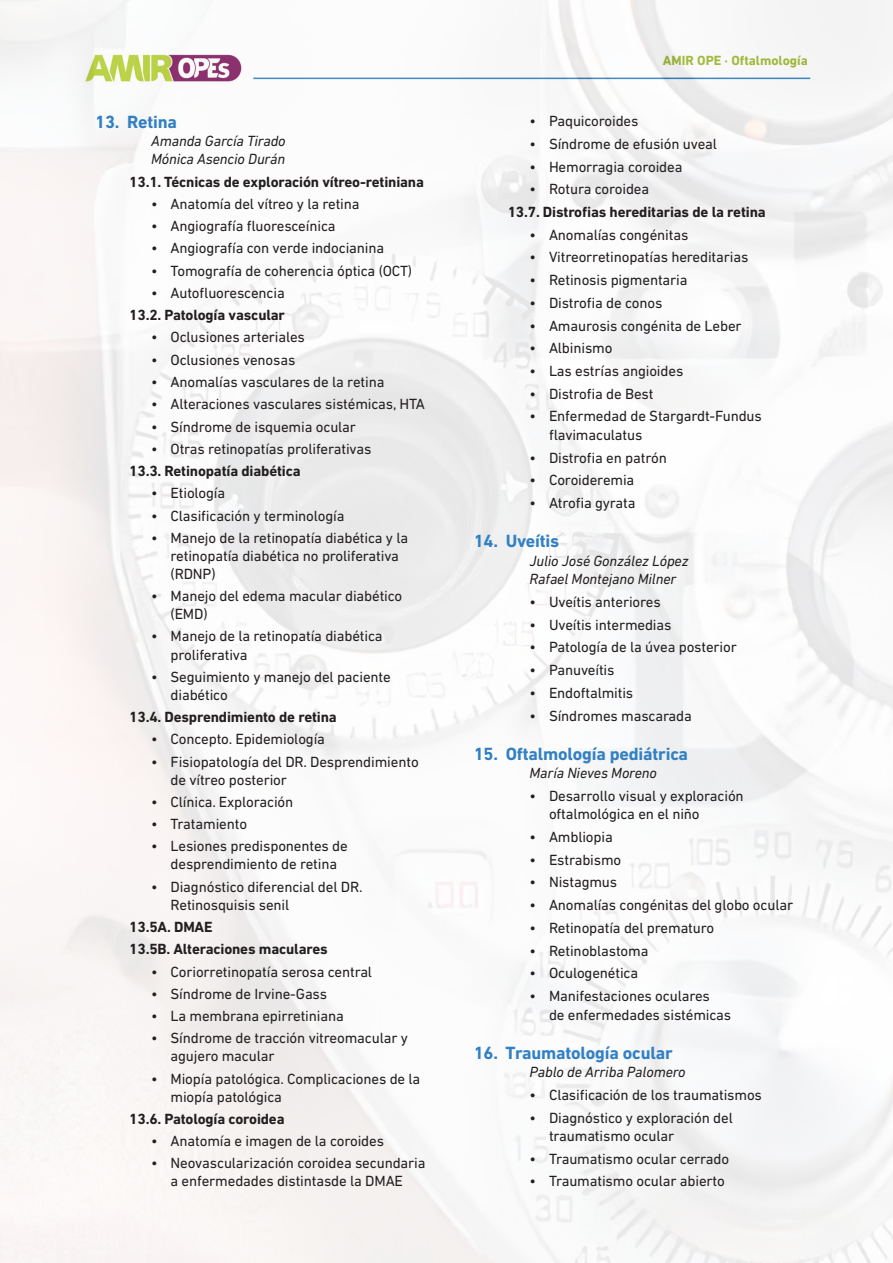
<style>
.page{position:relative;width:893px;height:1263px;background:#fff}
.page>*{position:absolute;margin:0;border:0;box-sizing:border-box;transform-origin:0 0}
.Título_principal{font:700 18px "DIN Next LT Pro";letter-spacing:-.01em;color:#3180c3}
.TEXTO_GENERAL{font:15px/18px "DIN Next LT Pro";letter-spacing:-.01em;color:#231f20}
.Título_secundario{font:700 15px "DIN Next LT Pro";letter-spacing:-.01em;color:#231f20}
.TEXTO_GENERAL-2{font:italic 15px "DIN Next LT Pro";letter-spacing:-.01em;color:#231f20}
.t1{font:700 13.5px "DIN Next LT Pro";color:#9eb92d}
</style>
<div class="page">
<img style="left:0;top:0;width:893px;height:1263px">
<p class="Título_principal" style="left:95px;top:112px;width:83px">13. Retina</p>
<p class="TEXTO_GENERAL-2" style="left:151px;top:133px;width:136px">Amanda García Tirado</p>
<p class="TEXTO_GENERAL-2" style="left:151px;top:151px;width:136px">Mónica Asencio Durán</p>
<p class="Título_secundario" style="left:129px;top:173px;width:296px">13.1. Técnicas de exploración vítreo-retiniana</p>
<p class="TEXTO_GENERAL" style="left:151px;top:195px;width:210px">• Anatomía del vítreo y la retina</p>
<p class="TEXTO_GENERAL" style="left:151px;top:217px;width:186px">• Angiografía fluoresceínica</p>
<p class="TEXTO_GENERAL" style="left:151px;top:239px;width:235px">• Angiografía con verde indocianina</p>
<p class="TEXTO_GENERAL" style="left:151px;top:261px;width:263px">• Tomografía de coherencia óptica (OCT)</p>
<p class="TEXTO_GENERAL" style="left:151px;top:284px;width:135px">• Autofluorescencia</p>
<p class="Título_secundario" style="left:129px;top:306px;width:157px">13.2. Patología vascular</p>
<p class="TEXTO_GENERAL" style="left:151px;top:328px;width:155px">• Oclusiones arteriales</p>
<p class="TEXTO_GENERAL" style="left:151px;top:350px;width:146px">• Oclusiones venosas</p>
<p class="TEXTO_GENERAL" style="left:151px;top:373px;width:235px">• Anomalías vasculares de la retina</p>
<p class="TEXTO_GENERAL" style="left:151px;top:395px;width:275px">• Alteraciones vasculares sistémicas, HTA</p>
<p class="TEXTO_GENERAL" style="left:151px;top:417px;width:207px">• Síndrome de isquemia ocular</p>
<p class="TEXTO_GENERAL" style="left:151px;top:440px;width:222px">• Otras retinopatías proliferativas</p>
<p class="Título_secundario" style="left:129px;top:462px;width:173px">13.3. Retinopatía diabética</p>
<p class="TEXTO_GENERAL" style="left:151px;top:484px;width:76px">• Etiología</p>
<p class="TEXTO_GENERAL" style="left:151px;top:506px;width:195px">• Clasificación y terminología</p>
<p class="TEXTO_GENERAL" style="left:171px;top:529px;width:239px;text-indent:-20px">• Manejo de la retinopatía diabética y la retinopatía diabética no proliferativa (RDNP)</p>
<p class="TEXTO_GENERAL" style="left:171px;top:587px;width:233px;text-indent:-20px">• Manejo del edema macular diabético (EMD)</p>
<p class="TEXTO_GENERAL" style="left:171px;top:627px;width:214px;text-indent:-20px">• Manejo de la retinopatía diabética proliferativa</p>
<p class="TEXTO_GENERAL" style="left:171px;top:667px;width:222px;text-indent:-20px">• Seguimiento y manejo del paciente diabético</p>
<p class="Título_secundario" style="left:129px;top:708px;width:209px">13.4. Desprendimiento de retina</p>
<p class="TEXTO_GENERAL" style="left:151px;top:730px;width:175px">• Concepto. Epidemiología</p>
<p class="TEXTO_GENERAL" style="left:171px;top:752px;width:250px;text-indent:-20px">• Fisiopatología del DR. Desprendimiento de vítreo posterior</p>
<p class="TEXTO_GENERAL" style="left:151px;top:793px;width:144px">• Clínica. Exploración</p>
<p class="TEXTO_GENERAL" style="left:151px;top:815px;width:98px">• Tratamiento</p>
<p class="TEXTO_GENERAL" style="left:151px;top:837px;width:198px;text-align:center">• Lesiones predisponentes de desprendimiento de retina</p>
<p class="TEXTO_GENERAL" style="left:171px;top:877px;width:194px;text-indent:-20px">• Diagnóstico diferencial del DR.<br>Retinosquisis senil</p>
<p class="Título_secundario" style="left:129px;top:918px;width:85px">13.5A. DMAE</p>
<p class="Título_secundario" style="left:129px;top:940px;width:200px">13.5B. Alteraciones maculares</p>
<p class="TEXTO_GENERAL" style="left:151px;top:962px;width:223px">• Coriorretinopatía serosa central</p>
<p class="TEXTO_GENERAL" style="left:151px;top:984px;width:178px">• Síndrome de Irvine-Gass</p>
<p class="TEXTO_GENERAL" style="left:151px;top:1007px;width:194px">• La membrana epirretiniana</p>
<p class="TEXTO_GENERAL" style="left:171px;top:1029px;width:239px;text-indent:-20px">• Síndrome de tracción vitreomacular y agujero macular</p>
<p class="TEXTO_GENERAL" style="left:171px;top:1069px;width:251px;text-indent:-20px">• Miopía patológica. Complicaciones de la miopía patológica</p>
<p class="Título_secundario" style="left:129px;top:1110px;width:157px">13.6. Patología coroidea</p>
<p class="TEXTO_GENERAL" style="left:151px;top:1132px;width:234px">• Anatomía e imagen de la coroides</p>
<p class="TEXTO_GENERAL" style="left:151px;top:1154px;width:276px;text-align:center">• Neovascularización coroidea secundaria a enfermedades distintasde la DMAE</p>
<p class="t1" style="left:663px;top:53px;width:147px">AMIR OPE · Oftalmología</p>
<p class="TEXTO_GENERAL" style="left:529px;top:112px;width:111px">• Paquicoroides</p>
<p class="TEXTO_GENERAL" style="left:529px;top:134px;width:189px">• Síndrome de efusión uveal</p>
<p class="TEXTO_GENERAL" style="left:529px;top:157px;width:154px">• Hemorragia coroidea</p>
<p class="TEXTO_GENERAL" style="left:529px;top:180px;width:121px">• Rotura coroidea</p>
<p class="Título_secundario" style="left:508px;top:203px;width:259px">13.7. Distrofias hereditarias de la retina</p>
<p class="TEXTO_GENERAL" style="left:529px;top:225px;width:160px">• Anomalías congénitas</p>
<p class="TEXTO_GENERAL" style="left:529px;top:248px;width:220px">• Vitreorretinopatías hereditarias</p>
<p class="TEXTO_GENERAL" style="left:529px;top:271px;width:160px">• Retinosis pigmentaria</p>
<p class="TEXTO_GENERAL" style="left:529px;top:294px;width:134px">• Distrofia de conos</p>
<p class="TEXTO_GENERAL" style="left:529px;top:316px;width:214px">• Amaurosis congénita de Leber</p>
<p class="TEXTO_GENERAL" style="left:529px;top:339px;width:84px">• Albinismo</p>
<p class="TEXTO_GENERAL" style="left:529px;top:362px;width:155px">• Las estrías angioides</p>
<p class="TEXTO_GENERAL" style="left:529px;top:384px;width:126px">• Distrofia de Best</p>
<p class="TEXTO_GENERAL" style="left:549px;top:407px;width:214px;line-height:18.5px;text-indent:-20px">• Enfermedad de Stargardt-Fundus flavimaculatus</p>
<p class="TEXTO_GENERAL" style="left:529px;top:448px;width:139px">• Distrofia en patrón</p>
<p class="TEXTO_GENERAL" style="left:529px;top:471px;width:106px">• Coroideremia</p>
<p class="TEXTO_GENERAL" style="left:529px;top:494px;width:108px">• Atrofia gyrata</p>
<p class="Título_principal" style="left:474px;top:530px;width:87px">14. Uveítis</p>
<p class="TEXTO_GENERAL-2" style="left:529px;top:552px;width:161px">Julio José González López</p>
<p class="TEXTO_GENERAL-2" style="left:529px;top:570px;width:148px">Rafael Montejano Milner</p>
<p class="TEXTO_GENERAL" style="left:529px;top:593px;width:133px">• Uveítis anteriores</p>
<p class="TEXTO_GENERAL" style="left:529px;top:615px;width:144px">• Uveítis intermedias</p>
<p class="TEXTO_GENERAL" style="left:529px;top:638px;width:209px">• Patología de la úvea posterior</p>
<p class="TEXTO_GENERAL" style="left:529px;top:661px;width:87px">• Panuveítis</p>
<p class="TEXTO_GENERAL" style="left:529px;top:683px;width:105px">• Endoftalmitis</p>
<p class="TEXTO_GENERAL" style="left:529px;top:706px;width:164px">• Síndromes mascarada</p>
<p class="Título_principal" style="left:474px;top:743px;width:216px">15. Oftalmología pediátrica</p>
<p class="TEXTO_GENERAL-2" style="left:529px;top:764px;width:129px">María Nieves Moreno</p>
<p class="TEXTO_GENERAL" style="left:549px;top:786px;width:196px;line-height:18.5px;text-indent:-20px">• Desarrollo visual y exploración oftalmológica en el niño</p>
<p class="TEXTO_GENERAL" style="left:529px;top:828px;width:85px">• Ambliopia</p>
<p class="TEXTO_GENERAL" style="left:529px;top:850px;width:93px">• Estrabismo</p>
<p class="TEXTO_GENERAL" style="left:529px;top:873px;width:89px">• Nistagmus</p>
<p class="TEXTO_GENERAL" style="left:529px;top:896px;width:265px">• Anomalías congénitas del globo ocular</p>
<p class="TEXTO_GENERAL" style="left:529px;top:918px;width:186px">• Retinopatía del prematuro</p>
<p class="TEXTO_GENERAL" style="left:529px;top:941px;width:120px">• Retinoblastoma</p>
<p class="TEXTO_GENERAL" style="left:529px;top:964px;width:110px">• Oculogenética</p>
<p class="TEXTO_GENERAL" style="left:549px;top:986px;width:184px;line-height:18.5px;text-indent:-20px">• Manifestaciones oculares<br>de enfermedades sistémicas</p>
<p class="Título_principal" style="left:474px;top:1042px;width:200px">16. Traumatología ocular</p>
<p class="TEXTO_GENERAL-2" style="left:529px;top:1063px;width:158px">Pablo de Arriba Palomero</p>
<p class="TEXTO_GENERAL" style="left:529px;top:1085px;width:234px">• Clasificación de los traumatismos</p>
<p class="TEXTO_GENERAL" style="left:549px;top:1108px;width:185px;line-height:18.5px;text-indent:-20px">• Diagnóstico y exploración del traumatismo ocular</p>
<p class="TEXTO_GENERAL" style="left:529px;top:1149px;width:201px">• Traumatismo ocular cerrado</p>
<p class="TEXTO_GENERAL" style="left:529px;top:1172px;width:197px">• Traumatismo ocular abierto</p>
</div>
